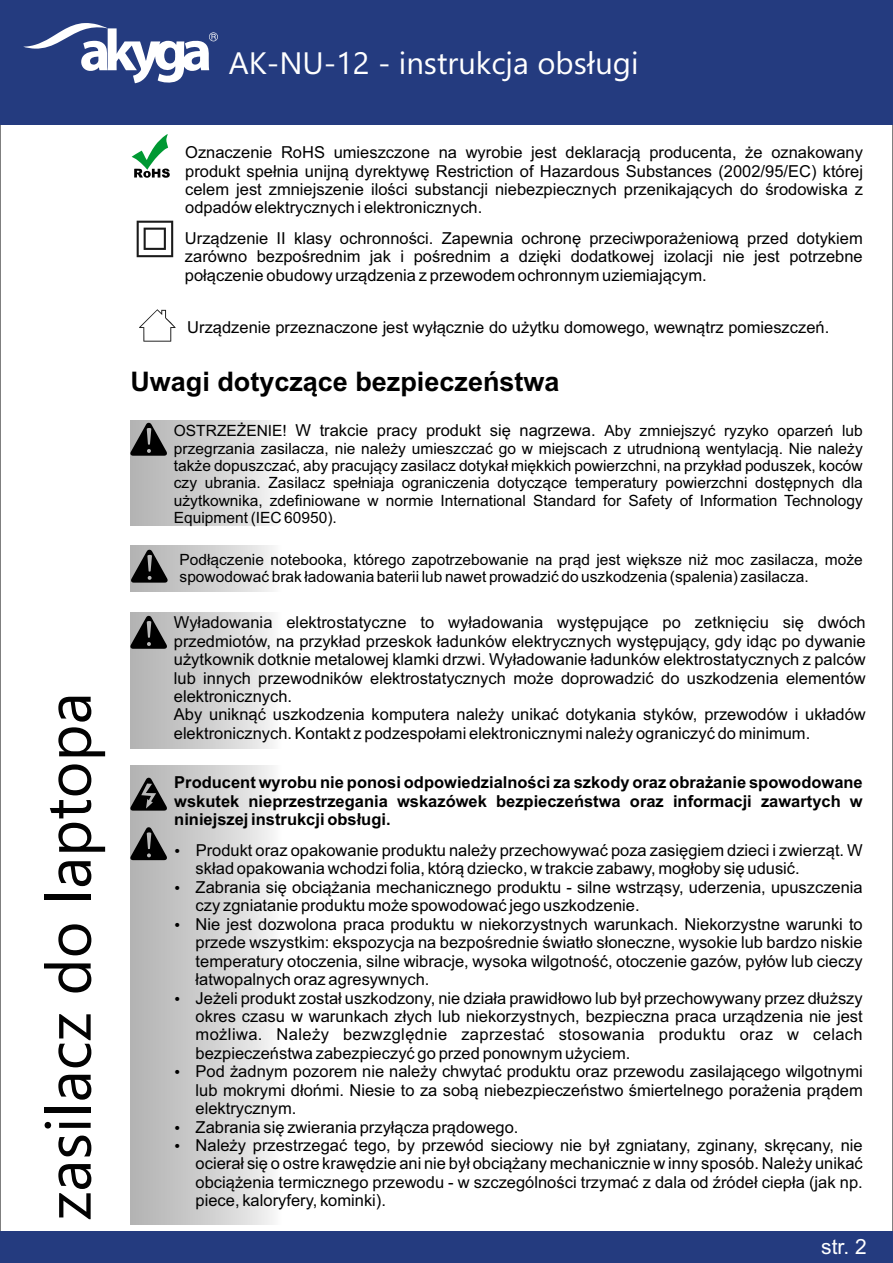
<style>
.page{position:relative;width:893px;height:1263px;background:#fff}
.page>*{position:absolute;margin:0;border:0;box-sizing:border-box;transform-origin:0 0}
.t1{font:63px "Ebrima";color:#020202}
.t2{font:31.05px "Ebrima";color:#fff}
.t3{font:700 27px "Arial";color:#000}
.t4{font:21px "Arial";color:#fff}
.t5{font:16.5px/18.5px "Arial";color:#000}
.t6{font:700 16.5px/18.5px "Arial";color:#000;text-align:justify}
.t7{font:15.45px/17.4px "Arial";color:#000;text-align:justify}
.s1{font-size:16.5px}
</style>
<div class="page">
<div style="left:0;top:0;width:893px;height:124px;background:#243b7f"></div>
<svg style="left:23px;top:23px;width:195px;height:60px"></svg>
<div style="left:0;top:1231px;width:893px;height:31px;background:#243b7f"></div>
<div style="left:130px;top:421px;width:152px;height:105px;background:linear-gradient(to right,#aeaeae,#f4f4f4)"></div>
<div style="left:130px;top:545px;width:152px;height:47px;background:linear-gradient(to right,#aeaeae,#f4f4f4)"></div>
<svg style="left:130px;top:423px;width:37px;height:33px"></svg>
<div style="left:130px;top:612px;width:152px;height:136px;background:linear-gradient(to right,#aeaeae,#f4f4f4)"></div>
<svg style="left:131px;top:550px;width:37px;height:33px"></svg>
<svg style="left:130px;top:616px;width:37px;height:33px"></svg>
<div style="left:130px;top:765px;width:152px;height:460px;background:linear-gradient(to right,#aeaeae,#f4f4f4)"></div>
<svg style="left:130px;top:827px;width:37px;height:33px"></svg>
<svg style="left:130px;top:778px;width:37px;height:33px"></svg>
<svg style="left:139px;top:309px;width:37px;height:33px"></svg>
<svg style="left:137px;top:221px;width:36px;height:36px"></svg>
<svg style="left:132px;top:134px;width:38px;height:44px"></svg>
<svg style="left:175px;top:849px;width:4px;height:4px"></svg>
<svg style="left:175px;top:886px;width:4px;height:4px"></svg>
<svg style="left:175px;top:922px;width:4px;height:5px"></svg>
<svg style="left:175px;top:996px;width:4px;height:4px"></svg>
<svg style="left:175px;top:1070px;width:4px;height:4px"></svg>
<svg style="left:175px;top:1125px;width:4px;height:4px"></svg>
<svg style="left:175px;top:1144px;width:4px;height:4px"></svg>
<h1 class="t1" style="left:45px;top:1220px;width:529px;rotate:-90deg">zasilacz do laptopa</h1>
<h2 class="t2" style="left:229px;top:51px;width:411px">AK-NU-12 - instrukcja obsługi</h2>
<p class="t5" style="left:185px;top:145px;width:679px;text-align:justify">Oznaczenie RoHS umieszczone na wyrobie jest deklaracją producenta, że oznakowany produkt spełnia unijną dyrektywę Restriction of Hazardous Substances (2002/95/EC) której celem jest zmniejszenie ilości substancji niebezpiecznych przenikających do środowiska z odpadów elektrycznych i elektronicznych.</p>
<p class="t5" style="left:185px;top:230px;width:679px;text-align:justify">Urządzenie II klasy ochronności. Zapewnia ochronę przeciwporażeniową przed dotykiem zarówno bezpośrednim jak i pośrednim a dzięki dodatkowej izolacji nie jest potrzebne połączenie obudowy urządzenia z przewodem ochronnym uziemiającym.</p>
<p class="t5" style="left:187px;top:320px;width:643px">Urządzenie przeznaczone jest wyłącznie do użytku domowego, wewnątrz pomieszczeń.</p>
<h3 class="t3" style="left:130px;top:371px;width:431px">Uwagi dotyczące bezpieczeństwa</h3>
<p class="t7" style="left:174px;top:423px;width:690px">OSTRZEŻENIE! <span class="s1">W trakcie pracy produkt się nagrzewa.</span> Aby zmniejszyć ryzyko oparzeń lub przegrzania zasilacza, nie należy umieszczać go w miejscach z utrudnioną wentylacją. Nie należy także dopuszczać, aby pracujący zasilacz dotykał miękkich powierzchni, na przykład poduszek, koców czy ubrania. Zasilacz spełniaja ograniczenia dotyczące temperatury powierzchni dostępnych dla użytkownika, zdefiniowane w normie International Standard for Safety of Information Technology Equipment (IEC 60950).</p>
<p class="t7" style="left:180px;top:552px;width:685px">Podłączenie notebooka, którego zapotrzebowanie na prąd jest większe niż moc zasilacza, może spowodować brak ładowania baterii lub nawet prowadzić do uszkodzenia (spalenia) zasilacza.</p>
<p class="t5" style="left:174px;top:615px;width:693px">Wyładowania elektrostatyczne to wyładowania występujące po zetknięciu się dwóch przedmiotów, na przykład przeskok ładunków elektrycznych występujący, gdy idąc po dywanie użytkownik dotknie metalowej klamki drzwi. Wyładowanie ładunków elektrostatycznych z palców lub innych przewodników elektrostatycznych może doprowadzić do uszkodzenia elementów elektronicznych.<br>Aby uniknąć uszkodzenia komputera należy unikać dotykania styków, przewodów i układów elektronicznych. Kontakt z podzespołami elektronicznymi należy ograniczyć do minimum.</p>
<p class="t6" style="left:174px;top:775px;width:690px">Producent wyrobu nie ponosi odpowiedzialności za szkody oraz obrażanie spowodowane wskutek nieprzestrzegania wskazówek bezpieczeństwa oraz informacji zawartych w niniejszej instrukcji obsługi.</p>
<p class="t5" style="left:196px;top:842px;width:669px">Produkt oraz opakowanie produktu należy przechowywać poza zasięgiem dzieci i zwierząt. W skład opakowania wchodzi folia, którą dziecko, w trakcie zabawy, mogłoby się udusić.<br>Zabrania się obciążania mechanicznego produktu - silne wstrząsy, uderzenia, upuszczenia czy zgniatanie produktu może spowodować jego uszkodzenie.<br>Nie jest dozwolona praca produktu w niekorzystnych warunkach. Niekorzystne warunki to przede wszystkim: ekspozycja na bezpośrednie światło słoneczne, wysokie lub bardzo niskie temperatury otoczenia, silne wibracje, wysoka wilgotność, otoczenie gazów, pyłów lub cieczy łatwopalnych oraz agresywnych.<br>Jeżeli produkt został uszkodzony, nie działa prawidłowo lub był przechowywany przez dłuższy okres czasu w warunkach złych lub niekorzystnych, bezpieczna praca urządzenia nie jest możliwa. Należy bezwzględnie zaprzestać stosowania produktu oraz w celach bezpieczeństwa zabezpieczyć go przed ponownym użyciem.<br>Pod żadnym pozorem nie należy chwytać produktu oraz przewodu zasilającego wilgotnymi lub mokrymi dłońmi. Niesie to za sobą niebezpieczeństwo śmiertelnego porażenia prądem elektrycznym.<br>Zabrania się zwierania przyłącza prądowego.<br>Należy przestrzegać tego, by przewód sieciowy nie był zgniatany, zginany, skręcany, nie ocierał się o ostre krawędzie ani nie był obciążany mechanicznie w inny sposób. Należy unikać obciążenia termicznego przewodu - w szczególności trzymać z dala od źródeł ciepła (jak np.</p>
<p class="t5" style="left:196px;top:1193px;width:192px">piece, kaloryfery, kominki).</p>
<p class="t4" style="left:821px;top:1239px;width:47px">str. 2</p>
</div>
